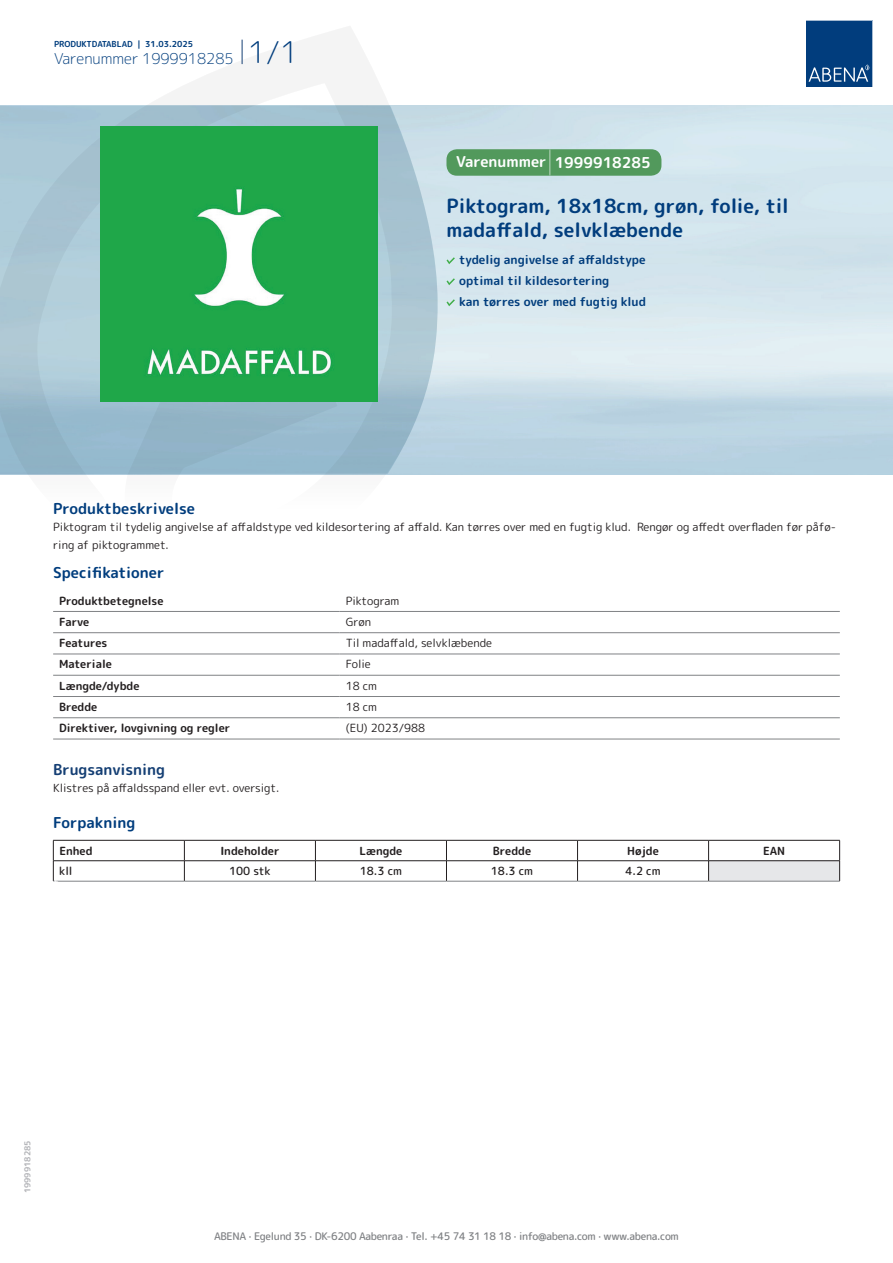
<style>
.page{position:relative;width:893px;height:1263px;background:#fff}
.page>*{position:absolute;margin:0;border:0;box-sizing:border-box;transform-origin:0 0}
.t1{font:700 19.5px/24px "Rounded Mplus 1 c";color:#013d7d}
.t2{font:700 15px "Rounded Mplus 1 c";color:#013d7d}
.t3{font:300 15px "Rounded Mplus 1 c";color:#013d7d}
.t4{font:700 15px "Rounded Mplus 1 c";color:#fff}
.t5{font:700 15px "Rounded Mplus 1 c";color:#153f74}
.t6{font:700 12px/21px "Rounded Mplus 1 c";color:#013d7d}
.t7{font:11.25px/18px "Rounded Mplus 1 c";color:#231f20}
.t8{font:700 11.25px "Rounded Mplus 1 c";color:#231f20}
.t9{font:500 11.25px "Rounded Mplus 1 c";color:#231f20}
.t10{font:500 10.5px "Rounded Mplus 1 c";letter-spacing:-.03em;color:#808285}
.t11{font:700 10.5px "Rounded Mplus 1 c";color:#fff}
.t12{font:700 8.25px "Rounded Mplus 1 c";color:#013d7d}
.t13{font:700 8.25px "Rounded Mplus 1 c";color:#b2b3b7}
.s1{font-size:30px}
.s2{font-size:25.5px}
</style>
<div class="page">
<svg style="left:0;top:26px;width:439px;height:449px"></svg>
<svg style="left:0;top:106px;width:438px;height:368px;background:#a3c2d1"></svg>
<svg style="left:242px;top:40px;width:1px;height:24px"></svg>
<svg style="left:806px;top:20px;width:67px;height:67px;background:#144b86"></svg>
<img style="left:101px;top:127px;width:276px;height:275px">
<hr style="left:53px;top:611px;width:287px;height:1px;background:#808285">
<hr style="left:340px;top:611px;width:500px;height:1px;background:#808285">
<hr style="left:53px;top:632px;width:287px;height:1px;background:#808285">
<hr style="left:340px;top:632px;width:500px;height:1px;background:#808285">
<hr style="left:53px;top:654px;width:287px;height:1px;background:#808285">
<hr style="left:340px;top:654px;width:500px;height:1px;background:#808285">
<hr style="left:53px;top:675px;width:287px;height:1px;background:#808285">
<hr style="left:340px;top:675px;width:500px;height:1px;background:#808285">
<hr style="left:53px;top:696px;width:287px;height:1px;background:#808285">
<hr style="left:340px;top:696px;width:500px;height:1px;background:#808285">
<hr style="left:53px;top:717px;width:287px;height:1px;background:#808285">
<hr style="left:340px;top:717px;width:500px;height:1px;background:#808285">
<hr style="left:53px;top:739px;width:287px;height:1px;background:#808285">
<hr style="left:340px;top:739px;width:500px;height:1px;background:#808285">
<div style="left:709px;top:861px;width:131px;height:20px;background:#e6e7e9"></div>
<hr style="left:53px;top:840px;width:131px;height:1px;background:#231f20">
<hr style="left:184px;top:840px;width:131px;height:1px;background:#231f20">
<hr style="left:315px;top:840px;width:131px;height:1px;background:#231f20">
<hr style="left:446px;top:840px;width:131px;height:1px;background:#231f20">
<hr style="left:577px;top:840px;width:132px;height:1px;background:#231f20">
<hr style="left:709px;top:840px;width:131px;height:1px;background:#231f20">
<hr style="left:53px;top:860px;width:131px;height:1px;background:#231f20">
<svg style="left:53px;top:840px;width:1px;height:41px"></svg>
<hr style="left:184px;top:860px;width:131px;height:1px;background:#231f20">
<svg style="left:184px;top:840px;width:1px;height:41px"></svg>
<hr style="left:315px;top:860px;width:131px;height:1px;background:#231f20">
<svg style="left:315px;top:840px;width:1px;height:41px"></svg>
<hr style="left:446px;top:860px;width:131px;height:1px;background:#231f20">
<svg style="left:446px;top:840px;width:1px;height:41px"></svg>
<hr style="left:577px;top:860px;width:132px;height:1px;background:#231f20">
<svg style="left:577px;top:840px;width:1px;height:41px"></svg>
<hr style="left:709px;top:860px;width:131px;height:1px;background:#231f20">
<svg style="left:708px;top:840px;width:1px;height:41px"></svg>
<svg style="left:839px;top:840px;width:1px;height:41px"></svg>
<hr style="left:53px;top:881px;width:131px;height:1px;background:#808285">
<hr style="left:184px;top:881px;width:131px;height:1px;background:#808285">
<hr style="left:315px;top:881px;width:131px;height:1px;background:#808285">
<hr style="left:446px;top:881px;width:131px;height:1px;background:#808285">
<hr style="left:577px;top:881px;width:132px;height:1px;background:#808285">
<hr style="left:709px;top:881px;width:131px;height:1px;background:#808285">
<svg style="left:446px;top:257px;width:9px;height:7px"></svg>
<svg style="left:446px;top:278px;width:9px;height:7px"></svg>
<svg style="left:446px;top:299px;width:9px;height:7px"></svg>
<div style="left:446px;top:149px;width:215px;height:27px;background:#52995c;border-radius:10px"></div>
<p class="t12" style="left:54px;top:38px;width:141px">PRODUKTDATABLAD | 31.03.2025</p>
<h2 class="t3" style="left:54px;top:48px;width:246px">Varenummer 1999918285 <span class="s1">1/1</span></h2>
<h2 class="t4" style="left:456px;top:152px;width:196px">Varenummer <span class="s2">|</span> 1999918285</h2>
<h1 class="t1" style="left:446px;top:194px;width:344px">Piktogram, 18x18cm, grøn, folie, til madaffald, selvklæbende</h1>
<p class="t6" style="left:459px;top:249px;width:188px">tydelig angivelse af affaldstype optimal til kildesortering<br>kan tørres over med fugtig klud</p>
<h2 class="t2" style="left:53px;top:498px;width:143px">Produktbeskrivelse</h2>
<p class="t7" style="left:53px;top:517px;width:784px">Piktogram til tydelig angivelse af affaldstype ved kildesortering af affald. Kan tørres over med en fugtig klud. Rengør og affedt overfladen før påfø&shy;ring af piktogrammet.</p>
<h2 class="t2" style="left:53px;top:562px;width:113px">Specifikationer</h2>
<p class="t8" style="left:59px;top:592px;width:106px">Produktbetegnelse</p>
<p class="t7" style="left:346px;top:591px;width:55px">Piktogram</p>
<p class="t8" style="left:59px;top:614px;width:32px">Farve</p>
<p class="t7" style="left:346px;top:613px;width:27px">Grøn</p>
<p class="t8" style="left:59px;top:635px;width:50px">Features</p>
<p class="t7" style="left:346px;top:634px;width:148px">Til madaffald, selvklæbende</p>
<p class="t8" style="left:59px;top:656px;width:54px">Materiale</p>
<p class="t7" style="left:346px;top:655px;width:27px">Folie</p>
<p class="t8" style="left:59px;top:678px;width:82px">Længde/dybde</p>
<p class="t7" style="left:346px;top:676px;width:33px">18 cm</p>
<p class="t8" style="left:59px;top:699px;width:40px">Bredde</p>
<p class="t7" style="left:346px;top:698px;width:33px">18 cm</p>
<p class="t8" style="left:59px;top:720px;width:173px">Direktiver, lovgivning og regler</p>
<p class="t7" style="left:346px;top:719px;width:81px">(EU) 2023/988</p>
<h2 class="t5" style="left:53px;top:759px;width:113px">Brugsanvisning</h2>
<p class="t7" style="left:53px;top:779px;width:228px">Klistres på affaldsspand eller evt. oversigt.</p>
<h2 class="t2" style="left:53px;top:812px;width:84px">Forpakning</h2>
<p class="t8" style="left:59px;top:843px;width:35px">Enhed</p>
<p class="t8" style="left:220px;top:843px;width:61px">Indeholder</p>
<p class="t8" style="left:359px;top:843px;width:44px">Længde</p>
<p class="t8" style="left:493px;top:843px;width:40px">Bredde</p>
<p class="t8" style="left:627px;top:843px;width:33px">Højde</p>
<p class="t8" style="left:763px;top:843px;width:24px">EAN</p>
<p class="t9" style="left:59px;top:863px;width:15px">kll</p>
<p class="t9" style="left:229px;top:863px;width:43px">100 stk</p>
<p class="t9" style="left:360px;top:863px;width:44px">18.3 cm</p>
<p class="t9" style="left:491px;top:863px;width:44px">18.3 cm</p>
<p class="t9" style="left:625px;top:863px;width:37px">4.2 cm</p>
<p class="t11" style="left:53px;top:876px;width:7px">*</p>
<p class="t13" style="left:22px;top:1193px;width:54px;rotate:-90deg">1999918285</p>
<p class="t10" style="left:214px;top:1229px;width:466px">ABENA · Egelund 35 · DK-6200 Aabenraa · Tel. +45 74 31 18 18 · info@abena.com · www.abena.com</p>
</div>
